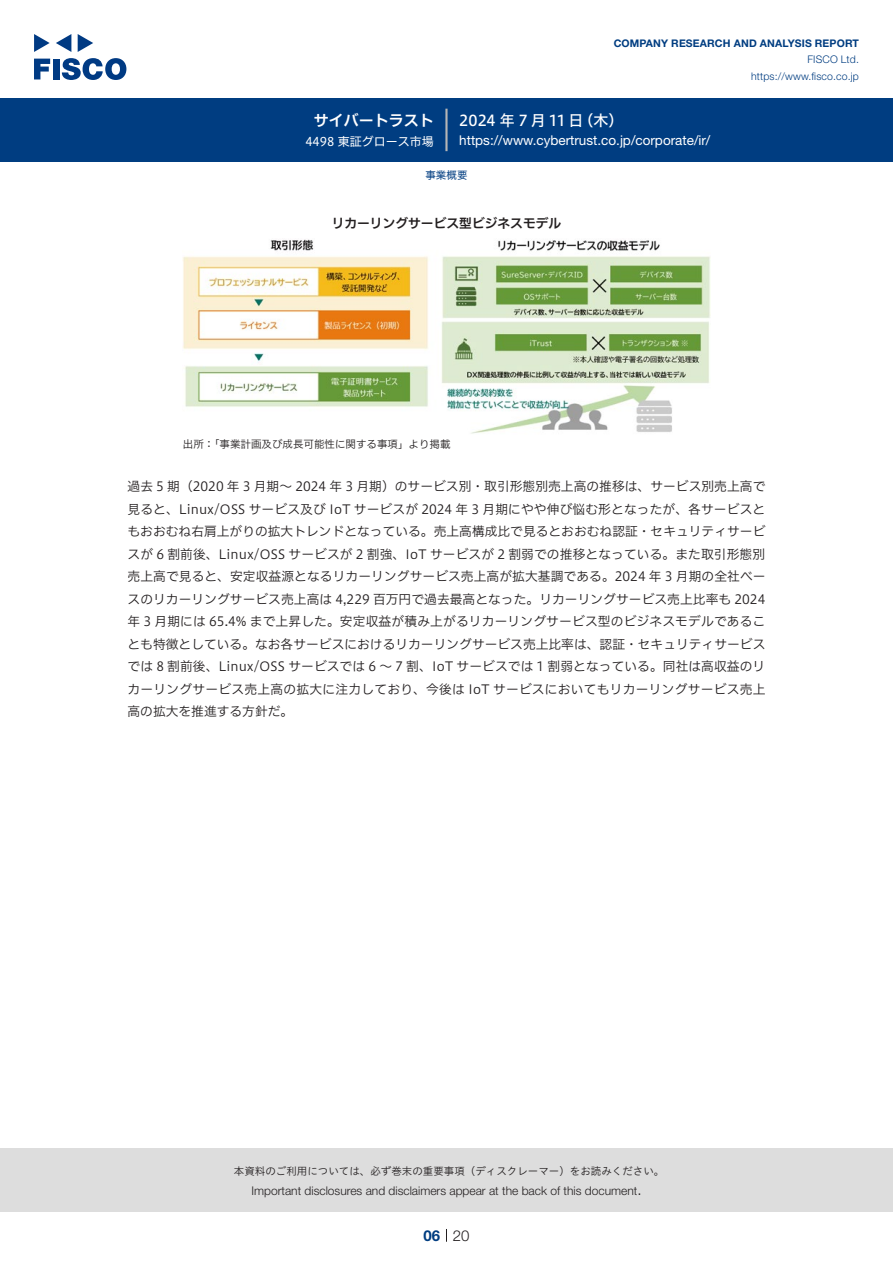
<style>
.page{position:relative;width:893px;height:1263px;background:#fff}
.page>*{position:absolute;margin:0;border:0;box-sizing:border-box;transform-origin:0 0}
.t1{font:15px "Hiragino UD Sans F Std N W5";color:#fff}
.t2{font:15px "Hiragino UD Sans F Std N W6";color:#fff}
.t3{font:300 15px "Helvetica Neue LT Std";color:#231f20}
.t4{font:700 15px "Helvetica Neue LT Std";color:#003d81}
.t5{font:13.5px "Helvetica Neue LT Std";color:#fff}
.本文{font:12.75px/22.5px "Hiragino UD Sans F Std N W3";letter-spacing:.02em;color:#231f20;text-align:justify}
.チャートタイトル{font:12.75px "Hiragino UD Sans F Std N W6";color:#231f20}
.t6{font:300 12px "Helvetica Neue LT Std";color:#231f20}
.t7{font:12px "Hiragino UD Sans F Std N W4";color:#fff}
.t8{font:10.5px "Hiragino UD Sans Std W3";color:#231f20}
.t9{font:700 10.5px "Helvetica Neue LT Std";letter-spacing:.015em;color:#003d81}
.t10{font:300 10.5px/16.5px "Helvetica Neue LT Std";letter-spacing:.015em;color:#003d81;text-align:right}
.表組み基本スタイル{font:10.5px "Hiragino UD Sans F Std N W3";color:#231f20}
.ヘッダー{font:10.5px "Hiragino UD Sans F Std N W4";color:#003d81}
</style>
<div class="page">
<div style="left:0;top:1148px;width:893px;height:64px;background:#ddd"></div>
<svg style="left:34px;top:59px;width:16px;height:20px"></svg>
<div style="left:53px;top:59px;width:6px;height:20px;background:#003a83"></div>
<svg style="left:62px;top:58px;width:64px;height:22px"></svg>
<svg style="left:34px;top:34px;width:16px;height:18px"></svg>
<svg style="left:78px;top:34px;width:15px;height:18px"></svg>
<svg style="left:56px;top:34px;width:15px;height:18px"></svg>
<div style="left:0;top:98px;width:893px;height:64px;background:#003d81"></div>
<hr style="left:445px;top:109px;width:3px;height:42px;background:#b5b5b6">
<svg style="left:446px;top:1229px;width:1px;height:13px"></svg>
<img style="left:183px;top:239px;width:527px;height:195px">
<p class="t2" style="left:314px;top:109px;width:122px">サイバートラスト</p>
<p class="t7" style="left:305px;top:132px;width:130px">4498 東証グロース市場</p>
<p class="t9" style="left:614px;top:37px;width:247px">COMPANY RESEARCH AND ANALYSIS REPORT</p>
<p class="t10" style="left:751px;top:51px;width:109px">FISCO Ltd. https://www.fisco.co j p.</p>
<p class="t1" style="left:459px;top:109px;width:126px">2024 年 7 月 11 日</p>
<p class="t1" style="left:579px;top:109px;width:46px">（木(</p>
<p class="t5" style="left:459px;top:132px;width:253px">https://www.cybertrust.co j p. /corporate /i r/</p>
<p class="ヘッダー" style="left:425px;top:167px;width:43px">事業概要</p>
<p class="チャートタイトル" style="left:332px;top:214px;width:231px">リカーリングサービス型ビジネスモデル</p>
<p class="表組み基本スタイル" style="left:183px;top:436px;width:269px">出所「：事業計画及び成長可能性に関する事項」より掲載</p>
<p class="本文" style="left:128px;top:474px;width:640px">過去 5 期（2020 年 3 月期～ 2024 年 3 月期）のサービス別・取引形態別売上高の推移は、サービス別売上高で見ると、Linux/OSS サービス及び IoT サービスが 2024 年 3 月期にやや伸び悩む形となったが、各サービスともおおむね右肩上がりの拡大トレンドとなっている。売上高構成比で見るとおおむね認証・セキュリティサービスが 6 割前後、Linux/OSS サービスが 2 割強、IoT サービスが 2 割弱での推移となっている。また取引形態別売上高で見ると、安定収益源となるリカーリングサービス売上高が拡大基調である。2024 年 3 月期の全社ベースのリカーリングサービス売上高は 4,229 百万円で過去最高となった。リカーリングサービス売上比率も 2024年 3 月期には 65.4% まで上昇した。安定収益が積み上がるリカーリングサービス型のビジネスモデルであることも特徴としている。なお各サービスにおけるリカーリングサービス売上比率は、認証・セキュリティサービスでは 8 割前後、Linux/OSS サービスでは 6 ～ 7 割、IoT サービスでは 1 割弱となっている。同社は高収益のリカーリングサービス売上高の拡大に注力しており、今後は IoT サービスにおいてもリカーリングサービス売上高の拡大を推進する方針だ。</p>
<p class="t8" style="left:234px;top:1163px;width:432px">本資料のご利用については、必ず巻末の重要事項（ディスクレーマー）をお読みください。</p>
<p class="t3" style="left:637px;top:1180px;width:6px">.</p>
<p class="t6" style="left:251px;top:1183px;width:387px">Important disclosures and disclaimers appear at the back of this document</p>
<p class="t4" style="left:423px;top:1226px;width:18px">06</p>
<p class="t3" style="left:453px;top:1226px;width:18px">20</p>
</div>
